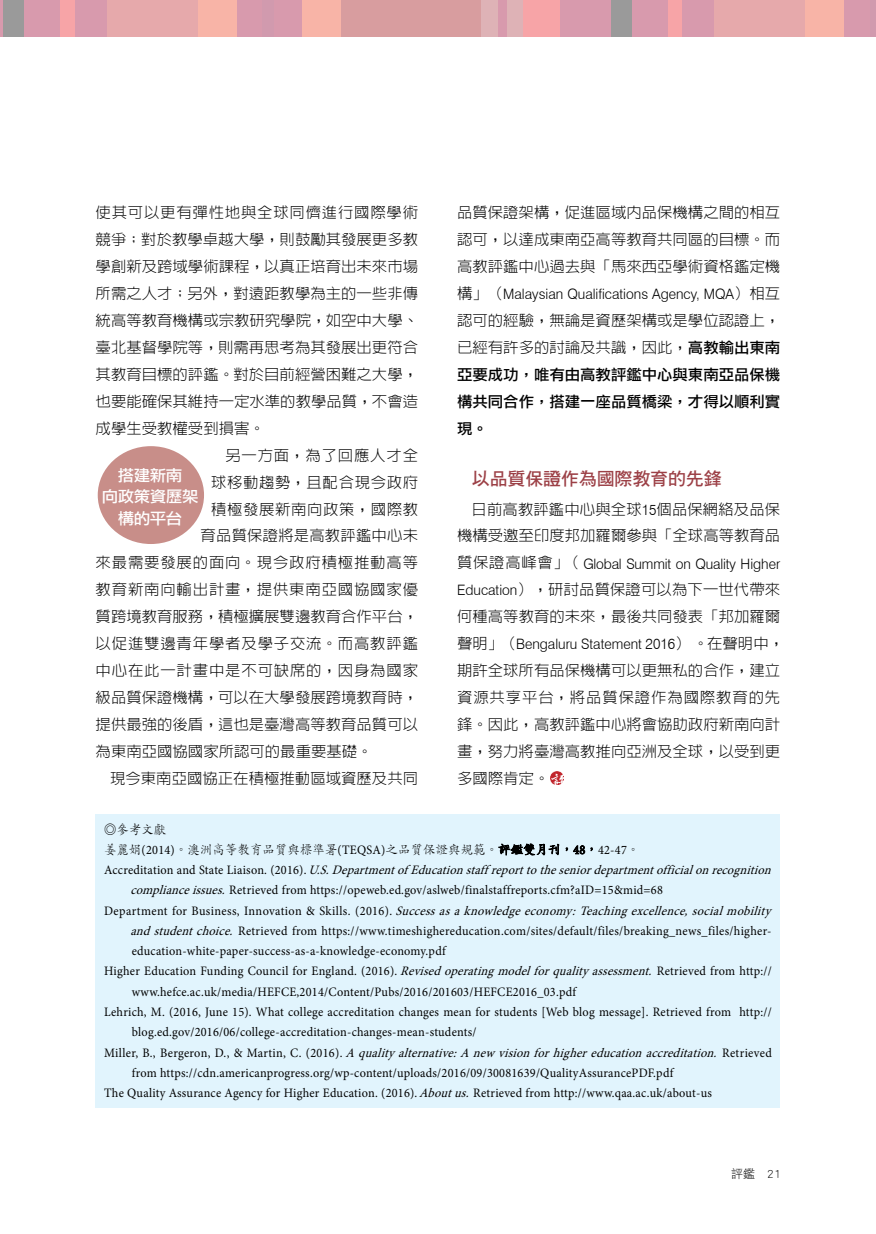
<style>
.page{position:relative;width:876px;height:1234px;background:#fff}
.page>*{position:absolute;margin:0;border:0;box-sizing:border-box;transform-origin:0 0}
.t1{font:18px "DF Hei Std W7";letter-spacing:-.01em;color:#9c4046}
.t2{font:15.75px/21.3px "DF Li Hei Md WIN BF";letter-spacing:-.025em;color:#fff;text-align:center;scale:1.05 1}
.t3{font:300 15px/26.8px "AR Hei B5 HK";color:#000;text-align:justify}
.t4{font:300 15px "AR Hei B5 HK";letter-spacing:.055em;color:#000}
.t5{font:15px/26.8px "DF Li Hei Md WIN BF";color:#000;text-align:justify}
.t6{font:300 15px "AR Hei B5 HK";letter-spacing:.05em;color:#000}
.t7{font:300 15px "AR Hei B5 HK";letter-spacing:.04em;color:#000}
.t8{font:300 14.4px "Swiss 721 BT";color:#000}
.t9{font:12.9px "Minion Pro";letter-spacing:.02em;color:#000;scale:.95 1}
.t10{font:italic 12.9px "Minion Pro";letter-spacing:.03em;color:#000;scale:.95 1}
.t11{font:12.9px/20.2px "DF Kai Shu Std W3";letter-spacing:.02em;color:#000;scale:.95 1}
.t12{font:12px "DF Hei Std W3";color:#000}
.s1{font-family:"AR Hei B5 HK";font-size:15px}
.s2{font-family:"DF Li Hei Md WIN BF";font-weight:400}
.s3{font-family:"Swiss 721 BT"}
.s4{font-family:"Swiss 721 BT";font-size:14.4px}
.s5{font-size:15px}
.s6{font-family:"Minion Pro"}
.s7{font-style:normal}
.s8{font-style:italic}
</style>
<div class="page">
<div style="left:0;top:0;width:80px;height:37px;background:#f7a4a7"></div>
<div style="left:75px;top:0;width:125px;height:37px;background:#d89aad"></div>
<div style="left:171px;top:0;width:98px;height:37px;background:#f8b4a7"></div>
<div style="left:237px;top:0;width:65px;height:37px;background:#d89aad"></div>
<div style="left:0;top:0;width:60px;height:37px;background:#d89aad"></div>
<div style="left:263px;top:0;width:11px;height:37px;background:#d19aae"></div>
<div style="left:3px;top:0;width:21px;height:37px;background:#9a9a9a"></div>
<div style="left:107px;top:0;width:90px;height:37px;background:#e6a9ab"></div>
<div style="left:514px;top:0;width:173px;height:37px;background:#f7a4a7"></div>
<div style="left:302px;top:0;width:72px;height:37px;background:#f8b4a7"></div>
<div style="left:682px;top:0;width:126px;height:37px;background:#d89aad"></div>
<div style="left:434px;top:0;width:89px;height:37px;background:#deb2b6"></div>
<div style="left:778px;top:0;width:98px;height:37px;background:#f8b4a7"></div>
<div style="left:844px;top:0;width:32px;height:37px;background:#d89aad"></div>
<div style="left:560px;top:0;width:107px;height:37px;background:#d89aad"></div>
<div style="left:342px;top:0;width:139px;height:37px;background:#d89d9f"></div>
<div style="left:870px;top:0;width:6px;height:37px;background:#d19aae"></div>
<div style="left:611px;top:0;width:20px;height:37px;background:#9a9a9a"></div>
<div style="left:715px;top:0;width:90px;height:37px;background:#e6a9ab"></div>
<div style="left:498px;top:0;width:9px;height:37px;background:#d89aad"></div>
<svg style="left:551px;top:771px;width:13px;height:13px"></svg>
<div style="left:96px;top:813px;width:684px;height:294px;background:#e1f4fd"></div>
<svg style="left:499px;top:843px;width:60px;height:12px"></svg>
<svg style="left:566px;top:845px;width:19px;height:8px"></svg>
<div style="left:98px;top:446px;width:106px;height:98px;background:#c88e89;border-radius:50%"></div>
<p class="t3" style="left:457px;top:199px;width:325px">品質保證架構，促進區域內品保機構之間的相互認可，以達成東南亞高等教育共同區的目標。而高教評鑑中心過去與「馬來西亞學術資格鑑定機</p>
<p class="t8" style="left:457px;top:285px;width:325px"><span class="s1">構」（</span>Malaysian Qualifications Agency, MQA<span class="s1">）相互</span></p>
<p class="t3" style="left:457px;top:307px;width:325px">認可的經驗，無論是資歷架構或是學位認證上，已經有許多的討論及共識，因此，<span class="s2">高教輸出東南</span></p>
<p class="t5" style="left:457px;top:361px;width:325px">亞要成功，唯有由高教評鑑中心與東南亞品保機構共同合作，搭建一座品質橋梁，才得以順利實現。</p>
<h1 class="t1" style="left:472px;top:469px;width:251px">以品質保證作為國際教育的先鋒</h1>
<p class="t3" style="left:457px;top:495px;width:325px;text-align:right">日前高教評鑑中心與全球<span class="s3">15</span>個品保網絡及品保機構受邀至印度邦加羅爾參與「全球高等教育品</p>
<p class="t8" style="left:457px;top:554px;width:325px"><span class="s1">質保證高峰會」（</span> Global Summit on Quality Higher</p>
<p class="t3" style="left:457px;top:576px;width:325px"><span class="s4">Education</span>），研討品質保證可以為下一世代帶來何種高等教育的未來，最後共同發表「邦加羅爾</p>
<p class="t8" style="left:457px;top:635px;width:329px"><span class="s1">聲明」（</span>Bengaluru Statement <span class="s5">2016</span><span class="s1">）。在聲明中，</span></p>
<p class="t3" style="left:457px;top:656px;width:325px">期許全球所有品保機構可以更無私的合作，建立資源共享平台，將品質保證作為國際教育的先鋒。因此，高教評鑑中心將會協助政府新南向計畫，努力將臺灣高教推向亞洲及全球，以受到更多國際肯定。</p>
<p class="t11" style="left:104px;top:818px;width:565px">◎參考文獻<br>姜麗娟<span class="s6">(2014)</span>。澳洲高等教育品質與標準署<span class="s6">(TEQSA)</span>之品質保證與規範。評鑑雙月刊，<span class="s6">48</span>，<span class="s6">42-47</span>。</p>
<p class="t10" style="left:104px;top:861px;width:708px"><span class="s7">A c c r e d i t a t i o n a n d S t a t e L i a i s o n . ( 2 0 1 6 ) .</span> U.S.Departmentof Educationstaff reporttotheseniordepartmentofficialonrecognition</p>
<p class="t9" style="left:130px;top:881px;width:562px"><span class="s8">complianceissues.</span>Retrieved from https://opeweb.ed.gov/aslweb/finalstaffreports.cfm?aID=15&amp;mid=68</p>
<p class="t10" style="left:104px;top:901px;width:708px"><span class="s7">D e p a r t m e n t fo r B u s i n e s s , I n n o v a t i o n &amp; S k i l l s . ( 2 0 1 6 ) .</span> Successasaknowledgeeconomy:Teachingexcellence,socialmobility</p>
<p class="t9" style="left:130px;top:921px;width:676px"><span class="s8">andstudentchoice.</span>Retrieved from https://www.timeshighereducation.com/sites/default/files/breaking_news_files/higher-</p>
<p class="t9" style="left:132px;top:942px;width:332px">education-white-paper-success-as-a-knowledge-economy.pdf</p>
<p class="t9" style="left:104px;top:962px;width:704px">Higher Education Funding Council for England. (2016). <span class="s8">Revisedoperatingmodelforqualityassessment.</span>Retrieved from http://</p>
<p class="t9" style="left:132px;top:982px;width:469px">www.hefce.ac.uk/media/HEFCE,2014/Content/Pubs/2016/201603/HEFCE2016_03.pdf</p>
<p class="t9" style="left:104px;top:1002px;width:704px">Lehrich, M. (2016, June 15). What college accreditation changes mean for students [Web blog message]. Retrieved from http://</p>
<p class="t9" style="left:132px;top:1023px;width:364px">blog.ed.gov/2016/06/college-accreditation-changes-mean-students/</p>
<p class="t10" style="left:104px;top:1043px;width:704px"><span class="s7">M i l l e r , B . , B e r g e r o n , D . , &amp; M a r t i n , C . ( 2 0 1 6 ) .</span> Aqualityalternative:Anewvisionforhighereducationaccreditation.<span class="s7">R e t r i e v e d</span></p>
<p class="t9" style="left:132px;top:1063px;width:572px">from https://cdn.americanprogress.org/wp-content/uploads/2016/09/30081639/QualityAssurancePDF.pdf</p>
<p class="t9" style="left:104px;top:1083px;width:641px">The Quality Assurance Agency for Higher Education. (2016). <span class="s8">Aboutus.</span>Retrieved from http://www.qaa.ac.uk/about-us</p>
<p class="t6" style="left:96px;top:205px;width:324px">使其可以更有彈性地與全球同儕進行國際學術</p>
<p class="t3" style="left:96px;top:226px;width:324px">競爭；對於教學卓越大學，則鼓勵其發展更多教</p>
<p class="t3" style="left:96px;top:253px;width:324px">學創新及跨域學術課程，以真正培育出未來市場</p>
<p class="t3" style="left:96px;top:280px;width:324px">所需之人才；另外，對遠距教學為主的一些非傳</p>
<p class="t3" style="left:96px;top:307px;width:324px">統高等教育機構或宗教研究學院，如空中大學、</p>
<p class="t3" style="left:96px;top:334px;width:324px">臺北基督學院等，則需再思考為其發展出更符合</p>
<p class="t3" style="left:96px;top:361px;width:324px">其教育目標的評鑑。對於目前經營困難之大學，</p>
<p class="t3" style="left:96px;top:387px;width:324px">也要能確保其維持一定水準的教學品質，不會造</p>
<p class="t3" style="left:96px;top:414px;width:171px">成學生受教權受到損害。</p>
<p class="t6" style="left:225px;top:447px;width:194px">另一方面，為了回應人才全</p>
<p class="t7" style="left:211px;top:474px;width:209px">球移動趨勢，且配合現今政府</p>
<p class="t7" style="left:211px;top:501px;width:209px">積極發展新南向政策，國際教</p>
<p class="t3" style="left:201px;top:522px;width:219px">育品質保證將是高教評鑑中心未</p>
<p class="t4" style="left:96px;top:555px;width:324px">來最需要發展的面向。現今政府積極推動高等</p>
<p class="t4" style="left:96px;top:582px;width:324px">教育新南向輸出計畫，提供東南亞國協國家優</p>
<p class="t3" style="left:96px;top:603px;width:324px">質跨境教育服務，積極擴展雙邊教育合作平台，</p>
<p class="t4" style="left:96px;top:635px;width:324px">以促進雙邊青年學者及學子交流。而高教評鑑</p>
<p class="t4" style="left:96px;top:662px;width:324px">中心在此一計畫中是不可缺席的，因身為國家</p>
<p class="t3" style="left:96px;top:683px;width:324px">級品質保證機構，可以在大學發展跨境教育時，</p>
<p class="t3" style="left:96px;top:710px;width:324px">提供最強的後盾，這也是臺灣高等教育品質可以</p>
<p class="t3" style="left:96px;top:737px;width:279px">為東南亞國協國家所認可的最重要基礎。</p>
<p class="t3" style="left:110px;top:764px;width:310px">現今東南亞國協正在積極推動區域資歷及共同</p>
<p class="t2" style="left:102px;top:464px;width:94px">搭建新南<br>向政策資歷架構的平台</p>
<p class="t12" style="left:731px;top:1167px;width:51px">評鑑 21</p>
</div>
